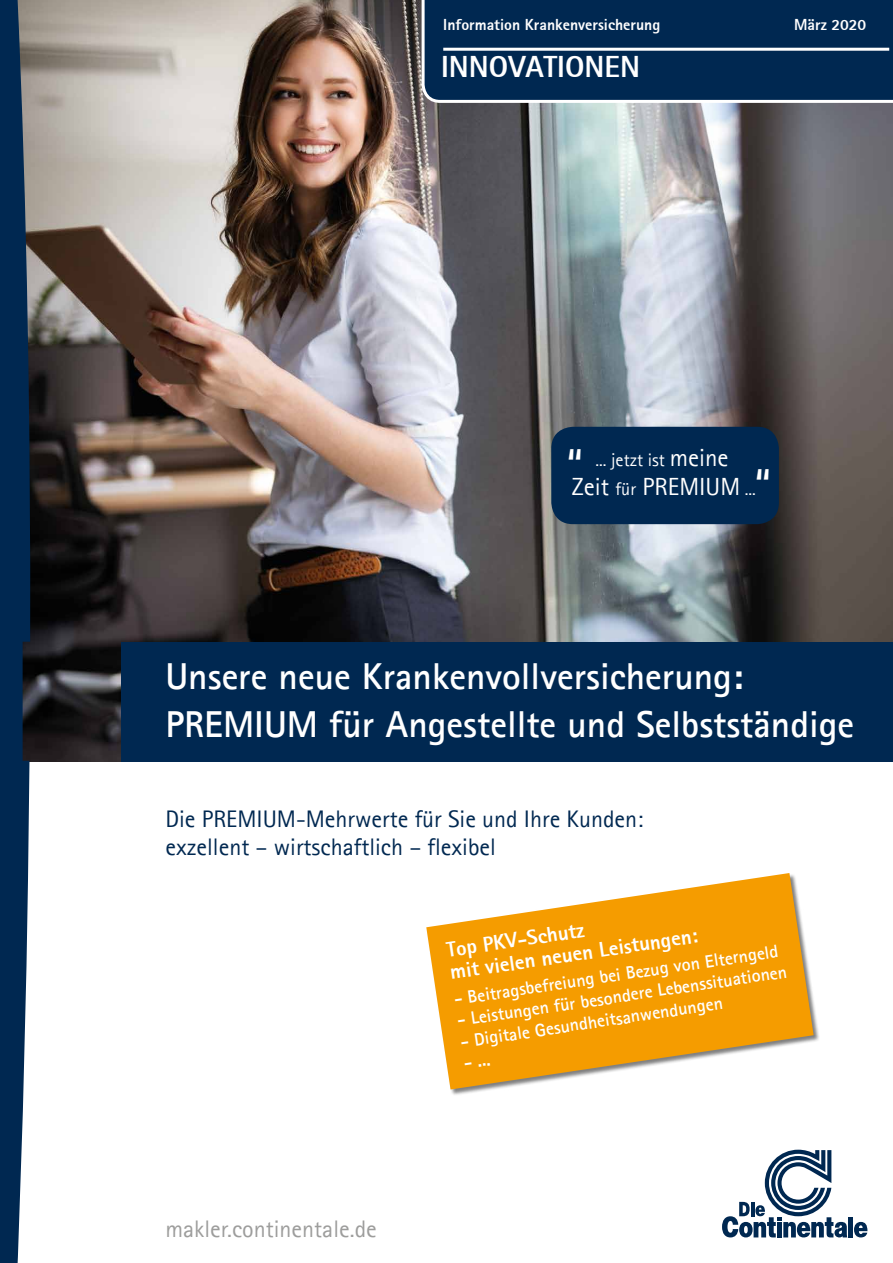
<style>
.page{position:relative;width:893px;height:1263px;background:#fff}
.page>*{position:absolute;margin:0;border:0;box-sizing:border-box;transform-origin:0 0}
.t1{font:47.85px "Agfa Rotis Sans Serif";color:#fff}
.t2{font:700 37.5px/48px "Agfa Rotis Sans Serif";color:#fff}
.t3{font:800 30px "Agfa Rotis Sans Serif";color:#fff}
.t4{font:24.9px "Agfa Rotis Sans Serif";color:#fff}
.t5{font:24px/28.8px "Agfa Rotis Sans Serif";color:#002851}
.t6{font:24px "Agfa Rotis Sans Serif";color:#9d9d9c}
.t7{font:800 21px/22px "Agfa Rotis Sans Serif";color:#fff}
.t8{font:18.15px "Agfa Rotis Sans Serif";color:#fff}
.t9{font:700 18px "Agfa Rotis Sans Serif";color:#fff}
.t10{font:800 15.75px "Agfa Rotis Sans Serif";color:#fff}
.s1{font-size:24.9px}
.s2{font-size:18.15px}
</style>
<div class="page">
<img style="left:31px;top:0;width:862px;height:761px">
<div style="left:422px;top:0;width:471px;height:103px;background:#002851"></div>
<hr style="left:443px;top:48px;width:446px;height:3px;background:#fff">
<svg style="left:0;top:0;width:31px;height:1263px;background:#1f3f60"></svg>
<div style="left:122px;top:642px;width:771px;height:119px;background:#002851"></div>
<div style="left:551px;top:427px;width:228px;height:97px;background:#002851;border-radius:22px"></div>
<div style="left:427px;top:873px;width:393px;height:223px;background:#000;opacity:.5"></div>
<svg style="left:426px;top:873px;width:388px;height:216px;fill:#f59c00"></svg>
<div style="left:848px;top:1217px;width:5px;height:20px;background:#002851"></div>
<svg style="left:722px;top:1150px;width:125px;height:87px"></svg>
<svg style="left:854px;top:1222px;width:13px;height:15px"></svg>
<p class="t10" style="left:443px;top:14px;width:218px">Information Krankenversicherung</p>
<p class="t10" style="left:794px;top:14px;width:74px">März 2020</p>
<h3 class="t3" style="left:441px;top:48px;width:200px">INNOVATIONEN</h3>
<p class="t10" style="left:443px;top:14px;width:193px">KV-Info Krankenversicherung</p>
<p class="t10" style="left:796px;top:14px;width:33px">Ap il</p>
<p class="t10" style="left:849px;top:14px;width:19px">18</p>
<p class="t8" style="left:595px;top:449px;width:135px">... jetzt ist <span class="s1">meine</span></p>
<h3 class="t4" style="left:572px;top:472px;width:186px">Zeit <span class="s2">für</span> PREMIUM <span class="s2">...</span></h3>
<h1 class="t1" style="left:566px;top:437px;width:18px">“</h1>
<h1 class="t1" style="left:754px;top:457px;width:18px">“</h1>
<h2 class="t2" style="left:165px;top:652px;width:690px">Unsere neue Krankenvollversicherung:<br>PREMIUM für Angestellte und Selbstständige</h2>
<h3 class="t5" style="left:165px;top:804px;width:480px">Die PREMIUM-Mehrwerte für Sie und Ihre Kunden: exzellent – wirtschaftlich – flexibel</h3>
<h3 class="t6" style="left:165px;top:1215px;width:213px">makler.continentale.de</h3>
<p class="t7" style="left:445px;top:938px;width:252px;rotate:-8deg">Top PKV-Schutz<br>mit vielen neuen Leistungen:</p>
<p class="t9" style="left:452px;top:986px;width:329px;rotate:-8deg">- Beitragsbefreiung bei Bezug von Elterngeld</p>
<p class="t9" style="left:456px;top:1007px;width:335px;rotate:-8deg">- Leistungen für besondere Lebenssituationen</p>
<p class="t9" style="left:459px;top:1029px;width:266px;rotate:-8deg">- Digitale Gesundheitsanwendungen</p>
<p class="t9" style="left:462px;top:1052px;width:28px;rotate:-8deg">- ...</p>
</div>
